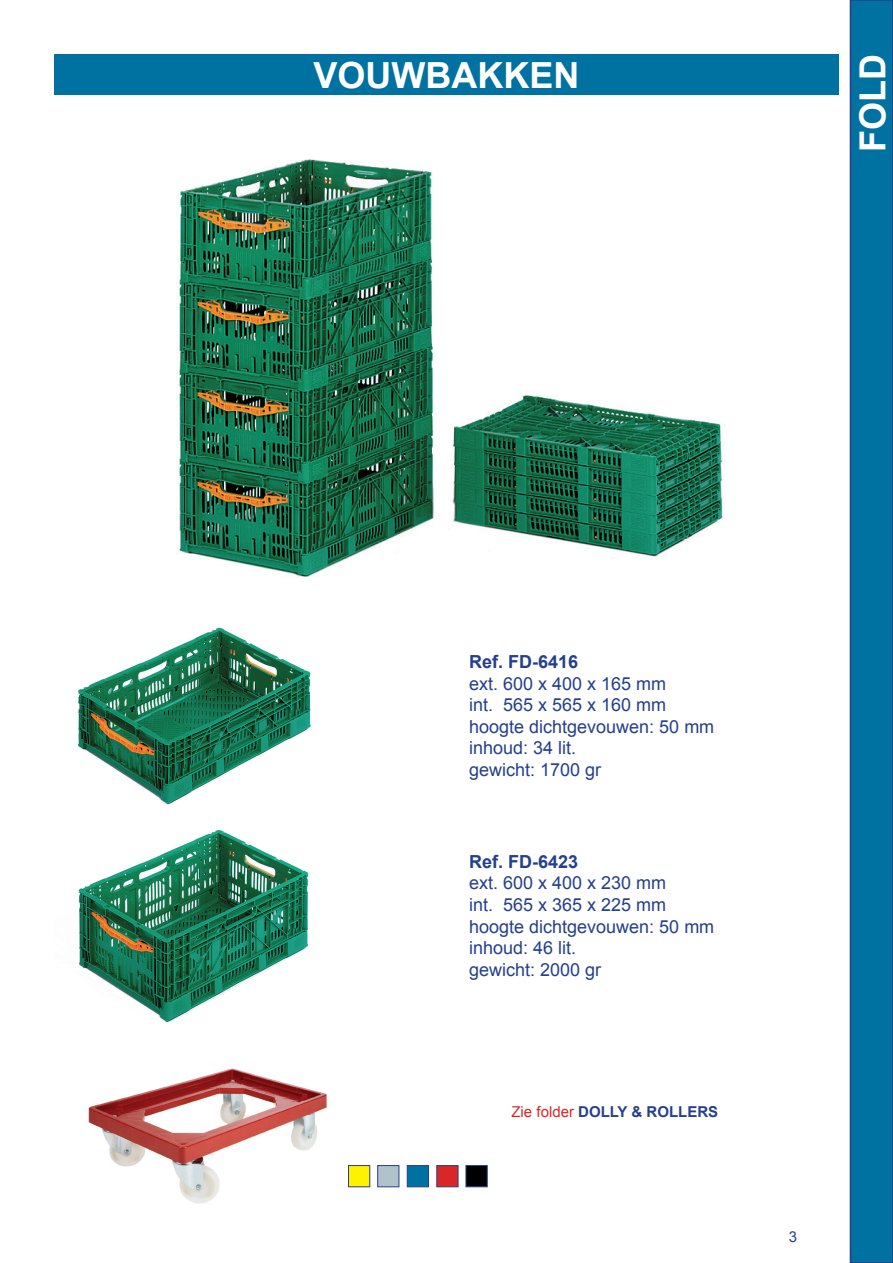
<style>
.page{position:relative;width:893px;height:1263px;background:#fff}
.page>*{position:absolute;margin:0;border:0;box-sizing:border-box;transform-origin:0 0}
.t1{font:700 36px "Arial";color:#fff}
.t2{font:18px/21.6px "Arial";color:#253f8e}
.t3{font:700 18px "Arial";color:#253f8e}
.t4{font:700 15px "Arial";color:#253f8e}
.t5{font:15px "Arial";color:#253f8e}
.s1{font-weight:400;color:#d82726}
</style>
<div class="page">
<div style="left:850px;top:0;width:43px;height:1263px;background:#0072a2"></div>
<div style="left:850px;top:0;width:43px;height:1263px;border:2px solid #253f8e"></div>
<img style="left:78px;top:627px;width:233px;height:178px">
<img style="left:78px;top:830px;width:231px;height:193px">
<img style="left:178px;top:159px;width:545px;height:418px">
<div style="left:54px;top:54px;width:785px;height:41px;background:#0072a2"></div>
<img style="left:88px;top:1068px;width:239px;height:136px">
<div style="left:377px;top:1165px;width:22px;height:22px;background:#b1c2cb;border:1px solid #253f8e"></div>
<div style="left:348px;top:1165px;width:22px;height:22px;background:#fff101;border:1px solid #253f8e"></div>
<div style="left:436px;top:1165px;width:22px;height:22px;background:#d82726;border:1px solid #253f8e"></div>
<div style="left:466px;top:1165px;width:22px;height:22px;background:#000;border:1px solid #253f8e"></div>
<div style="left:407px;top:1165px;width:22px;height:22px;background:#0072a2;border:1px solid #253f8e"></div>
<h1 class="t1" style="left:313px;top:51px;width:262px">VOUWBAKKEN</h1>
<h1 class="t1" style="left:849px;top:152px;width:99px;rotate:-90deg">FOLD</h1>
<p class="t3" style="left:469px;top:650px;width:111px">Ref. FD-6416</p>
<p class="t2" style="left:469px;top:673px;width:247px">ext. 600 x 400 x 165 mm<br>int. 565 x 565 x 160 mm hoogte dichtgevouwen: 50 mm inhoud: 34 lit.<br>gewicht: 1700 gr</p>
<p class="t3" style="left:469px;top:850px;width:111px">Ref. FD-6423</p>
<p class="t2" style="left:469px;top:872px;width:247px">ext. 600 x 400 x 230 mm<br>int. 565 x 365 x 225 mm hoogte dichtgevouwen: 50 mm inhoud: 46 lit.<br>gewicht: 2000 gr</p>
<p class="t4" style="left:511px;top:1102px;width:208px"><span class="s1">Zie folder</span> DOLLY &amp; ROLLERS</p>
<p class="t5" style="left:789px;top:1227px;width:10px">3</p>
</div>
